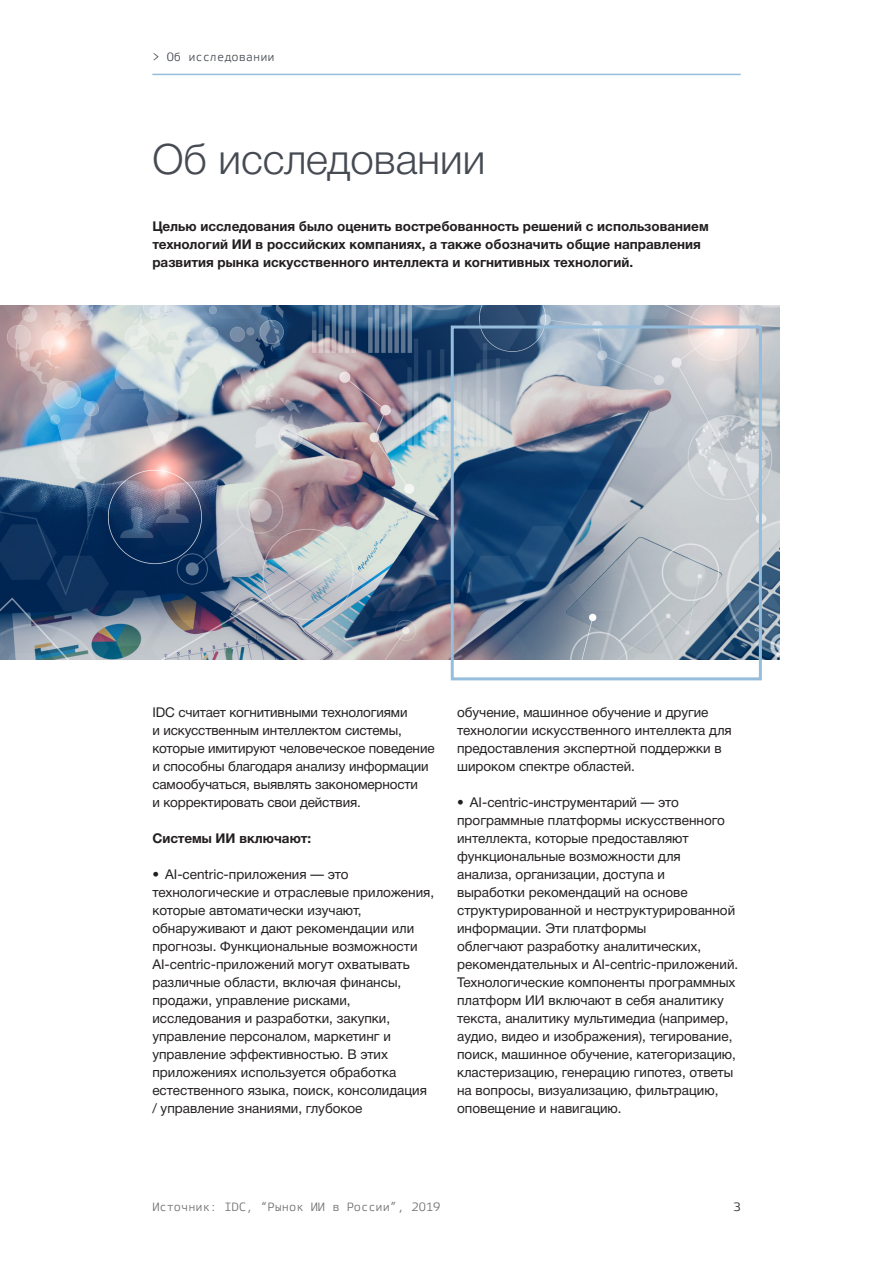
<style>
.page{position:relative;width:893px;height:1263px;background:#fff}
.page>*{position:absolute;margin:0;border:0;box-sizing:border-box;transform-origin:0 0}
.Header_1{font:300 42px "Helvetica Neue Cyr";color:#464b53}
.text-base-accent{font:13.5px/18px "Helvetica Neue Cyr";color:#231f20}
.text-base-accent-2{font:700 13.5px/18px "Helvetica Neue Cyr";color:#231f20}
.t1{font:12px "Etelka Monospace Pro";color:#6e6e6e}
.colontitle-top{font:12px "Etelka Monospace Pro";color:#464b53}
.t2{font:12px "Etelka Monospace Pro";color:#231f20}
</style>
<div class="page">
<hr style="left:152px;top:74px;width:589px;height:1px;background:#96bddb">
<img style="left:0;top:306px;width:779px;height:353px">
<div style="left:451px;top:325px;width:311px;height:355px;border:3px solid #96bddb"></div>
<p class="colontitle-top" style="left:152px;top:51px;width:124px">&gt; Об исследовании</p>
<p class="Header_1" style="left:152px;top:136px;width:334px">Об исследовании</p>
<p class="text-base-accent-2" style="left:152px;top:217px;width:558px">Целью исследования было оценить востребованность решений с использованием технологий ИИ в российских компаниях, а также обозначить общие направления развития рынка искусственного интеллекта и когнитивных технологий.</p>
<p class="text-base-accent" style="left:152px;top:703px;width:284px">IDC считает когнитивными технологиями<br>и искусственным интеллектом системы, которые имитируют человеческое поведение и способны благодаря анализу информации самообучаться, выявлять закономерности<br>и корректировать свои действия.</p>
<p class="text-base-accent-2" style="left:152px;top:829px;width:160px">Системы ИИ включают:</p>
<p class="text-base-accent" style="left:152px;top:865px;width:283px">• AI-centric-приложения — это технологические и отраслевые приложения, которые автоматически изучают, обнаруживают и дают рекомендации или прогнозы. Функциональные возможности AI-centric-приложений могут охватывать различные области, включая финансы, продажи, управление рисками, исследования и разработки, закупки, управление персоналом, маркетинг и управление эффективностью. В этих приложениях используется обработка естественного языка, поиск, консолидация / управление знаниями, глубокое</p>
<p class="text-base-accent" style="left:457px;top:703px;width:276px">обучение, машинное обучение и другие технологии искусственного интеллекта для предоставления экспертной поддержки в широком спектре областей.</p>
<p class="text-base-accent" style="left:457px;top:793px;width:283px">• AI-centric-инструментарий — это программные платформы искусственного интеллекта, которые предоставляют функциональные возможности для анализа, организации, доступа и<br>выработки рекомендаций на основе структурированной и неструктурированной информации. Эти платформы<br>облегчают разработку аналитических, рекомендательных и AI-centric-приложений.<br>Технологические компоненты программных платформ ИИ включают в себя аналитику текста, аналитику мультимедиа (например, аудио, видео и изображения), тегирование, поиск, машинное обучение, категоризацию, кластеризацию, генерацию гипотез, ответы на вопросы, визуализацию, фильтрацию, оповещение и навигацию.</p>
<p class="t1" style="left:152px;top:1200px;width:290px">Источник: IDC, “Рынок ИИ в России”, 2019</p>
<p class="t2" style="left:733px;top:1200px;width:9px">3</p>
</div>
